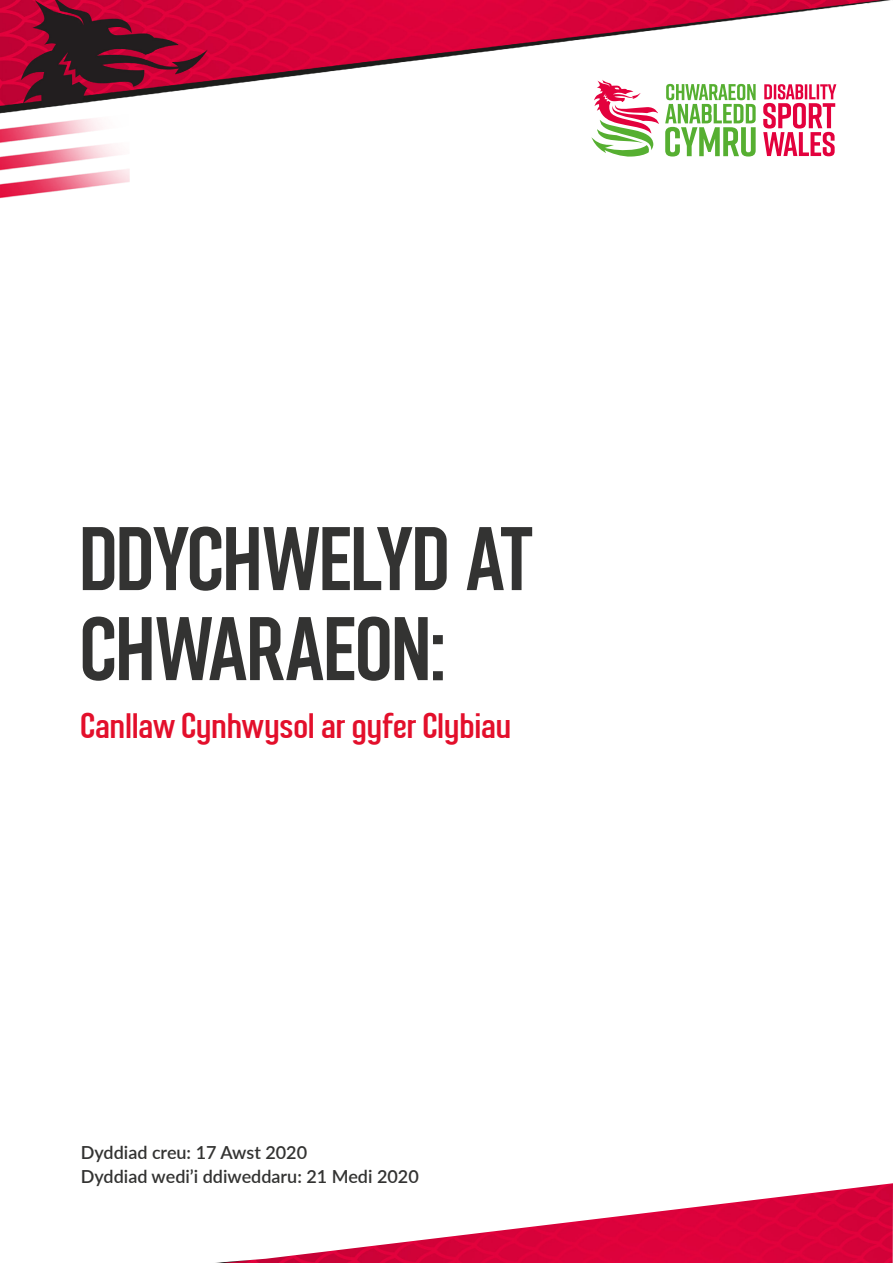
<style>
.page{position:relative;width:893px;height:1263px;background:#fff}
.page>*{position:absolute;margin:0;border:0;box-sizing:border-box;transform-origin:0 0}
.Paragraph_Style_1{font:90px/90px "Infour";letter-spacing:-.01em;color:#333332}
.Paragraph_Style_1-2{font:36px "Infour";letter-spacing:-.005em;color:#e30f2b}
.t1{font:600 18px "Lato";color:#333332}
</style>
<div class="page">
<img style="left:0;top:0;width:891px;height:199px">
<svg style="left:665px;top:84px;width:91px;height:73px"></svg>
<svg style="left:763px;top:84px;width:73px;height:72px"></svg>
<svg style="left:591px;top:80px;width:68px;height:77px"></svg>
<img style="left:216px;top:1183px;width:677px;height:80px">
<p class="Paragraph_Style_1" style="left:81px;top:507px;width:451px">DDYCHWELYD AT<br>CHWARAEON:</p>
<p class="Paragraph_Style_1-2" style="left:81px;top:699px;width:432px">Canllaw Cynhwysol ar gyfer Clybiau</p>
<p class="t1" style="left:81px;top:1139px;width:228px">Dyddiad creu: 17 Awst 2020</p>
<p class="t1" style="left:81px;top:1163px;width:339px">Dyddiad wedi’i ddiweddaru: 21 Medi 2020</p>
</div>
